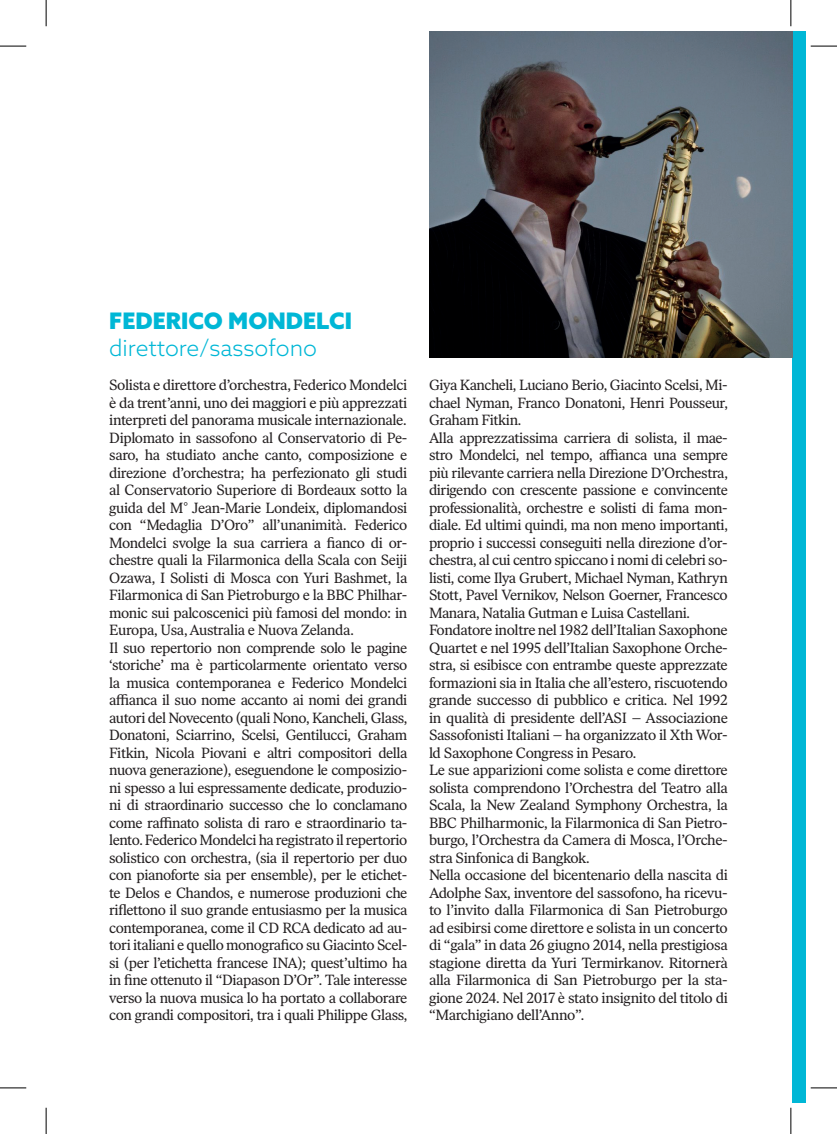
<style>
.page{position:relative;width:837px;height:1134px;background:#fff}
.page>*{position:absolute;margin:0;border:0;box-sizing:border-box;transform-origin:0 0}
.t1{font:300 22.75px "Azo Sans";color:#00b7d6}
.t2{font:900 22.75px "Azo Sans";color:#00b7d6}
.t3{font:14.7px/17.5px "Ivar Text";letter-spacing:-.025em;color:#231f20}
</style>
<div class="page">
<div style="left:791px;top:31px;width:14px;height:1072px;background:#00b7d6"></div>
<img style="left:429px;top:31px;width:362px;height:326px">
<svg style="left:0;top:46px;width:26px;height:1px"></svg>
<svg style="left:810px;top:46px;width:26px;height:1px"></svg>
<svg style="left:0;top:1088px;width:26px;height:1px"></svg>
<svg style="left:810px;top:1088px;width:26px;height:1px"></svg>
<svg style="left:46px;top:0;width:1px;height:26px"></svg>
<svg style="left:46px;top:1108px;width:1px;height:26px"></svg>
<svg style="left:790px;top:0;width:1px;height:26px"></svg>
<svg style="left:790px;top:1108px;width:1px;height:26px"></svg>
<h1 class="t2" style="left:109px;top:305px;width:244px">FEDERICO MONDELCI</h1>
<h1 class="t1" style="left:109px;top:333px;width:209px">direttore/sassofono</h1>
<p class="t3" style="left:109px;top:376px;width:299px">Solista e direttore d’orchestra, Federico Mondelci è da trent’anni, uno dei maggiori e più apprezzati interpreti del panorama musicale internazionale.<br>Diplomato in sassofono al Conservatorio di Pe&shy;saro, ha studiato anche canto, composizione e direzione d’orchestra; ha perfezionato gli studi al Conservatorio Superiore di Bordeaux sotto la guida del M° Jean-Marie Londeix, diplomandosi con “Medaglia D’Oro” all’unanimità. Federico Mondelci svolge la sua carriera a fianco di or&shy;chestre quali la Filarmonica della Scala con Seiji Ozawa, I Solisti di Mosca con Yuri Bashmet, la Filarmonica di San Pietroburgo e la BBC Philhar&shy;monic sui palcoscenici più famosi del mondo: in Europa, Usa, Australia e Nuova Zelanda.<br>Il suo repertorio non comprende solo le pagine ‘storiche’ ma è particolarmente orientato verso la musica contemporanea e Federico Mondelci affianca il suo nome accanto ai nomi dei grandi autori del Novecento (quali Nono, Kancheli, Glass, Donatoni, Sciarrino, Scelsi, Gentilucci, Graham Fitkin, Nicola Piovani e altri compositori della nuova generazione), eseguendone le composizio&shy;ni spesso a lui espressamente dedicate, produzio&shy;ni di straordinario successo che lo conclamano come raffinato solista di raro e straordinario ta&shy;lento. Federico Mondelci ha registrato il repertorio solistico con orchestra, (sia il repertorio per duo con pianoforte sia per ensemble), per le etichet&shy;te Delos e Chandos, e numerose produzioni che riflettono il suo grande entusiasmo per la musica contemporanea, come il CD RCA dedicato ad au&shy;tori italiani e quello monografico su Giacinto Scel&shy;si (per l’etichetta francese INA); quest’ultimo ha in fine ottenuto il “Diapason D’Or”. Tale interesse verso la nuova musica lo ha portato a collaborare con grandi compositori, tra i quali Philippe Glass,</p>
<p class="t3" style="left:429px;top:376px;width:300px">Giya Kancheli, Luciano Berio, Giacinto Scelsi, Mi&shy;chael Nyman, Franco Donatoni, Henri Pousseur, Graham Fitkin.<br>Alla apprezzatissima carriera di solista, il mae&shy;stro Mondelci, nel tempo, affianca una sempre più rilevante carriera nella Direzione D’Orchestra, dirigendo con crescente passione e convincente professionalità, orchestre e solisti di fama mon&shy;diale. Ed ultimi quindi, ma non meno importanti, proprio i successi conseguiti nella direzione d’or&shy;chestra, al cui centro spiccano i nomi di celebri so&shy;listi, come Ilya Grubert, Michael Nyman, Kathryn Stott, Pavel Vernikov, Nelson Goerner, Francesco Manara, Natalia Gutman e Luisa Castellani.<br>Fondatore inoltre nel 1982 dell’Italian Saxophone Quartet e nel 1995 dell’Italian Saxophone Orche&shy;stra, si esibisce con entrambe queste apprezzate formazioni sia in Italia che all’estero, riscuotendo grande successo di pubblico e critica. Nel 1992 in qualità di presidente dell’ASI – Associazione Sassofonisti Italiani – ha organizzato il Xth Wor&shy;ld Saxophone Congress in Pesaro.<br>Le sue apparizioni come solista e come direttore solista comprendono l’Orchestra del Teatro alla Scala, la New Zealand Symphony Orchestra, la BBC Philharmonic, la Filarmonica di San Pietro&shy;burgo, l’Orchestra da Camera di Mosca, l’Orche&shy;stra Sinfonica di Bangkok.<br>Nella occasione del bicentenario della nascita di Adolphe Sax, inventore del sassofono, ha ricevu&shy;to l’invito dalla Filarmonica di San Pietroburgo ad esibirsi come direttore e solista in un concerto di “gala” in data 26 giugno 2014, nella prestigiosa stagione diretta da Yuri Termirkanov. Ritornerà alla Filarmonica di San Pietroburgo per la sta&shy;gione 2024. Nel 2017 è stato insignito del titolo di “Marchigiano dell’Anno”.</p>
</div>
